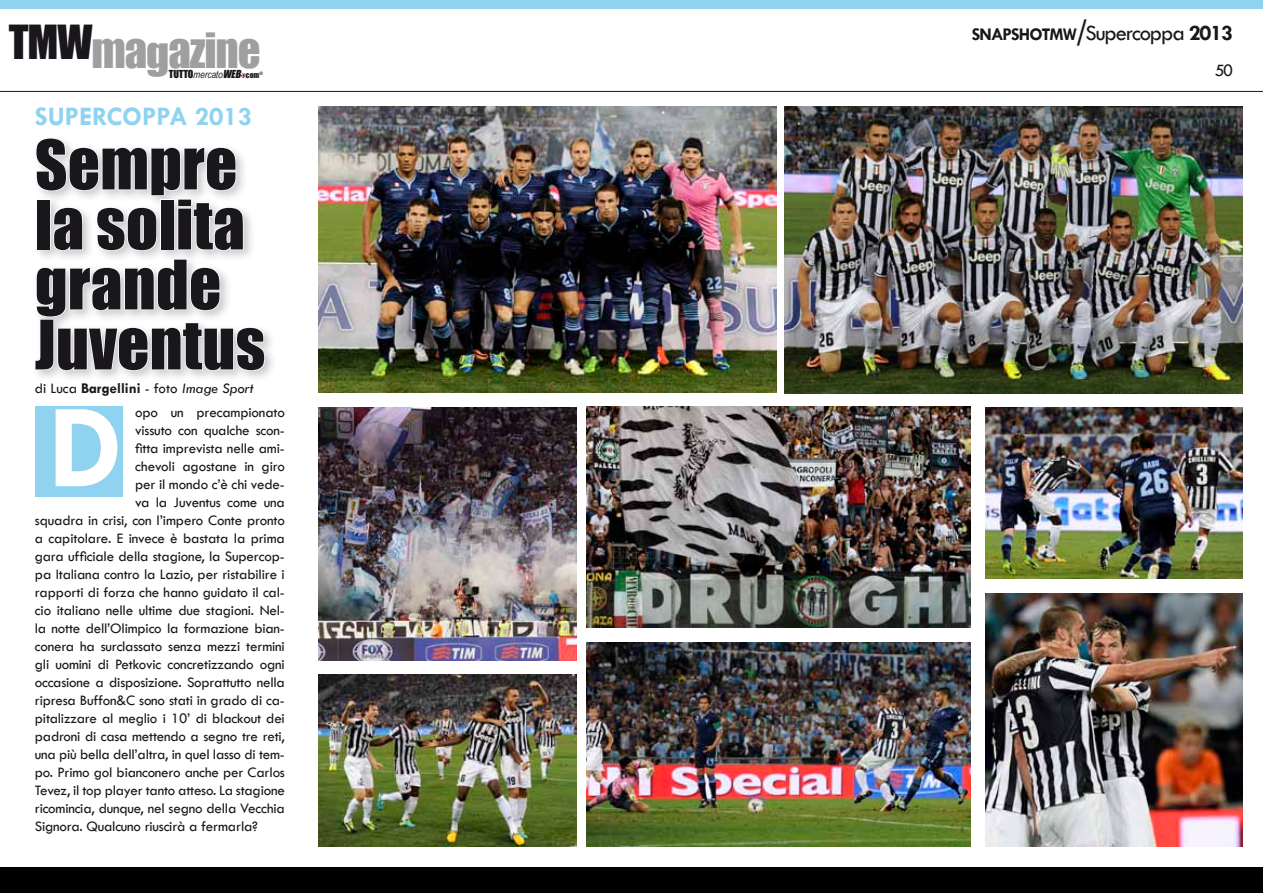
<style>
.page{position:relative;width:1263px;height:893px;background:#fff}
.page>*{position:absolute;margin:0;border:0;box-sizing:border-box;transform-origin:0 0}
.t1{font:700 120px "Tw Cen";color:#fff}
.t2{font:63px/60px "Impact";letter-spacing:.005em;color:#1a171c}
.t3{font:44.7px "Impact";letter-spacing:-.025em;color:#a09f9f}
.t4{font:700 27px "Tw Cen";color:#8fd3f1}
.t5{font:700 18px "Tw Cen";letter-spacing:-.05em;color:#1a171c}
.t6{font:18px "Tw Cen";color:#1a171c}
.t7{font:15px "Tw Cen";letter-spacing:-.015em;color:#1a171c}
.t8{font:italic 10.2px "Arial Narrow";color:#1a171c}
.s1{font-family:"Impact";font-style:normal}
.s2{font-family:"Impact"}
.s3{font-family:"Impact";font-style:normal;font-size:7.5px}
.s4{font-weight:700}
.s5{font-style:italic}
.s6{font-style:italic;font-size:30px}
.s7{font-weight:400;font-size:22.5px}
.s8{font-size:22.5px}
</style>
<div class="page">
<div style="left:0;top:867px;width:1263px;height:26px;background:#000"></div>
<div style="left:0;top:0;width:1263px;height:9px;background:#8fd3f1"></div>
<hr style="left:0;top:91px;width:1263px;height:1px;background:#1a171c">
<svg style="left:241px;top:73px;width:5px;height:5px"></svg>
<div style="left:35px;top:406px;width:87px;height:91px;background:#8fd3f1"></div>
<div style="left:31px;top:134px;width:247px;height:249px;background:#1a171c;opacity:.23"></div>
<svg style="left:35px;top:137px;width:209px;height:115px"></svg>
<svg style="left:34px;top:258px;width:232px;height:114px"></svg>
<img style="left:319px;top:106px;width:457px;height:287px">
<img style="left:784px;top:106px;width:458px;height:287px">
<img style="left:587px;top:642px;width:384px;height:204px">
<img style="left:587px;top:406px;width:384px;height:221px">
<img style="left:319px;top:675px;width:257px;height:171px">
<img style="left:985px;top:407px;width:257px;height:172px">
<img style="left:319px;top:407px;width:257px;height:253px">
<img style="left:985px;top:593px;width:257px;height:253px">
<h3 class="t3" style="left:9px;top:16px;width:253px"><sup>TMW</sup>magazine</h3>
<p class="t8" style="left:169px;top:67px;width:95px"><span class="s1">TUTTO</span>mercato<span class="s2">WEB</span> <span class="s3">com</span><sup>®</sup></p>
<h3 class="t4" style="left:35px;top:100px;width:219px">SUPERCOPPA 2013</h3>
<h2 class="t2" style="left:35px;top:133px;width:232px">Sempre la solita grande<br>Juventus</h2>
<p class="t7" style="left:35px;top:379px;width:220px">di Luca <span class="s4">Bargellini</span> - foto <span class="s5">Image Sport</span></p>
<p class="t7" style="left:135px;top:403px;width:151px">opo un precampionato</p>
<p class="t7" style="left:135px;top:421px;width:151px">vissuto con qualche scon-</p>
<p class="t7" style="left:135px;top:439px;width:151px">fitta imprevista nelle ami-</p>
<p class="t7" style="left:135px;top:457px;width:151px">chevoli agostane in giro</p>
<p class="t7" style="left:135px;top:475px;width:151px">per il mondo c’è chi vede-</p>
<p class="t7" style="left:135px;top:493px;width:151px">va la Juventus come una</p>
<p class="t7" style="left:35px;top:511px;width:251px">squadra in crisi, con l’impero Conte pronto</p>
<p class="t7" style="left:35px;top:529px;width:251px">a capitolare. E invece è bastata la prima</p>
<p class="t7" style="left:35px;top:547px;width:251px">gara ufficiale della stagione, la Supercop-</p>
<p class="t7" style="left:35px;top:565px;width:251px">pa Italiana contro la Lazio, per ristabilire i</p>
<p class="t7" style="left:35px;top:583px;width:251px">rapporti di forza che hanno guidato il cal-</p>
<p class="t7" style="left:35px;top:601px;width:251px">cio italiano nelle ultime due stagioni. Nel-</p>
<p class="t7" style="left:35px;top:619px;width:251px">la notte dell’Olimpico la formazione bian-</p>
<p class="t7" style="left:35px;top:637px;width:251px">conera ha surclassato senza mezzi termini</p>
<p class="t7" style="left:35px;top:655px;width:251px">gli uomini di Petkovic concretizzando ogni</p>
<p class="t7" style="left:35px;top:673px;width:251px">occasione a disposizione. Soprattutto nella</p>
<p class="t7" style="left:35px;top:691px;width:251px">ripresa Buffon&amp;C sono stati in grado di ca-</p>
<p class="t7" style="left:35px;top:709px;width:251px">pitalizzare al meglio i 10’ di blackout dei</p>
<p class="t7" style="left:35px;top:727px;width:251px">padroni di casa mettendo a segno tre reti,</p>
<p class="t7" style="left:35px;top:745px;width:251px">una più bella dell’altra, in quel lasso di tem-</p>
<p class="t7" style="left:35px;top:763px;width:252px">po. Primo gol bianconero anche per Carlos</p>
<p class="t7" style="left:35px;top:781px;width:251px">Tevez, il top player tanto atteso. La stagione</p>
<p class="t7" style="left:35px;top:799px;width:251px">ricomincia, dunque, nel segno della Vecchia</p>
<p class="t7" style="left:35px;top:817px;width:225px">Signora. Qualcuno riuscirà a fermarla?</p>
<h1 class="t1" style="left:48px;top:376px;width:75px">D</h1>
<p class="t5" style="left:972px;top:23px;width:263px">SNAPSHOTMW<span class="s6">/</span><span class="s7">Supercoppa</span> <span class="s8">2013</span></p>
<p class="t6" style="left:1215px;top:59px;width:20px">50</p>
</div>
